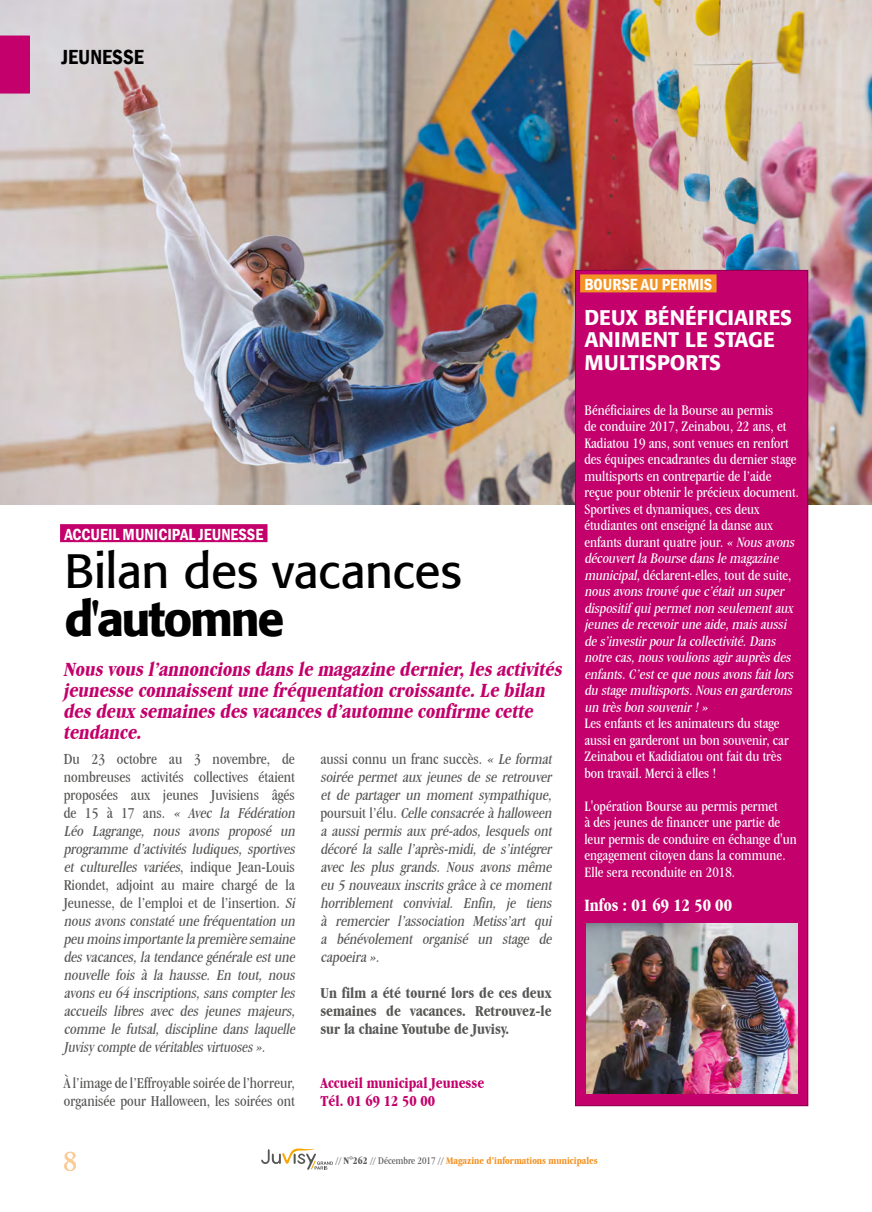
<style>
.page{position:relative;width:872px;height:1212px;background:#fff}
.page>*{position:absolute;margin:0;border:0;box-sizing:border-box;transform-origin:0 0}
.t1{font:48px "Formata";letter-spacing:-.01em;color:#000}
.t2{font:500 48px "Formata";letter-spacing:-.05em;color:#000}
.t3{font:condensed 30px "Garamond IT Cby BT";color:#fbcb97}
.t4{font:italic 700 condensed 21px/21px "Garamond IT Cby BT";color:#c3006b}
.t5{font:500 21px/22.5px "Formata";color:#fff}
.t6{font:600 condensed 21px "Franklin Gothic";color:#000}
.t7{font:700 condensed 18px "Garamond IT Cby BT";color:#fff}
.t8{font:600 condensed 16.5px "Franklin Gothic";color:#fff}
.t9{font:italic condensed 15.75px/18px "Garamond IT Cby BT";color:#575756}
.t10{font:700 condensed 15.75px/18px "Garamond IT Cby BT";color:#575756;text-align:justify}
.t11{font:condensed 15.75px/18px "Garamond IT Cby BT";color:#575756}
.t12{font:700 condensed 15.75px/18px "Garamond IT Cby BT";color:#c3006b}
.t13{font:condensed 15px/16.5px "Garamond IT Cby BT";color:#fff}
.t14{font:700 condensed 10.5px "Garamond IT Cby BT";color:#f39325}
.s1{font-style:normal}
.s2{font-style:italic}
.s3{color:#575756}
.s4{font-weight:400;color:#575756}
</style>
<div class="page">
<img style="left:0;top:0;width:872px;height:505px">
<svg style="left:261px;top:1148px;width:72px;height:22px"></svg>
<div style="left:0;top:36px;width:30px;height:58px;background:#c3006b"></div>
<div style="left:60px;top:524px;width:207px;height:18px;background:#c3006b"></div>
<div style="left:575px;top:270px;width:232px;height:836px;background:#c3006b"></div>
<div style="left:580px;top:274px;width:136px;height:18px;background:#f39325"></div>
<div style="left:575px;top:270px;width:233px;height:836px;border:1px solid #8d004c"></div>
<img style="left:586px;top:923px;width:211px;height:170px">
<h3 class="t6" style="left:61px;top:43px;width:84px">JEUNESSE</h3>
<p class="t8" style="left:64px;top:523px;width:200px">ACCUEIL MUNICIPAL JEUNESSE</p>
<h1 class="t1" style="left:64px;top:542px;width:399px">Bilan des vacances</h1>
<h1 class="t2" style="left:64px;top:590px;width:221px">d'automne</h1>
<h3 class="t4" style="left:63px;top:658px;width:504px">Nousvousl’annoncionsdansle magazine dernier,lesactivités jeunesse connaissentune fréquentation croissante.Le bilan desdeux semainesdesvacancesd’automne confirme cette tendance.</h3>
<p class="t9" style="left:64px;top:750px;width:236px"><span class="s1">Du 23 octobre au 3 novembre, de nombreuses activités collectives étaient proposées aux jeunes Juvisiens âgés d e 1 5 à 1 7 a n s .</span> « Avec la Fédération Léo Lagrange, nous avons proposé un programme d’activités ludiques, sp ortives et culturelles variées<span class="s1">, i n d i q u e J e a n - L o u i s Riondet, adjoint au maire chargé de la Jeunesse, de l’emploi et de l’insertion.</span> Si nous avons constaté une fréquentation un peu moinsimportante la première semaine desvacances,la tendance générale estune nouvelle fois à la hausse. En tout, nous avonseu 64 inscriptions,sanscompterles accueils libres avec des jeunes majeurs, comme le futsal, discip line dans laquelle Juvisy comptedevéritablesvirtuoses».</p>
<p class="t11" style="left:64px;top:1074px;width:233px">À l’image de l’Effroyable soirée de l’horreur, organisée pour Halloween, les soirées ont</p>
<p class="t9" style="left:320px;top:750px;width:236px;text-align:justify"><span class="s1">aussi connu un franc succès.</span> « Le format soirée permet aux jeunes de se retrouver et de p artager un moment symp athique, <span class="s1">p o u r s u i t l ’ é l u .</span> Celle consacrée à halloween a aussi permis aux pré-ados, lesquels ont décoré la salle l’après-midi, de s’intégrer avec les plus grands. Nous avons même eu 5 nouveauxinscritsgrâce à ce moment horriblement convivial. Enfin, je tiens à remercier l’association Metiss’art qui a bénévolement organisé un stage de capoeira ».</p>
<p class="t10" style="left:320px;top:984px;width:233px">Un film a été tourné lors de ces deux semaines de vacances. Retrouvez-le sur la chaine Youtube de Juvisy.</p>
<p class="t12" style="left:320px;top:1074px;width:165px">Accueil municipal Jeunesse<br>Tél. 01 69 12 50 00</p>
<p class="t8" style="left:584px;top:274px;width:129px">BOURSE AU PERMIS</p>
<h3 class="t5" style="left:584px;top:306px;width:209px">DEUX BÉNÉFICIAIRES<br>ANIMENT LE STAGE<br>MULTISPORTS</h3>
<p class="t13" style="left:584px;top:402px;width:216px">Bénéficiaires de la Bourse au permis<br>de conduire 2017, Zeinabou, 22 ans, et Kadiatou 19 ans, sont venues en renfort des équipes encadrantes du dernier stage multisports en contrepartie de l’aide reçue pour obtenir le précieux document.<br>Sportives et dynamiques, ces deux étudiantes ont enseigné la danse aux enfants durant quatre jour. <span class="s2">« Nousavons découvertla Bourse dansle magazine municipal,</span>déclarent-elles, tout de suite, <span class="s2">nousavonstrouvé que c’étaitun super dispositif quipermetnon seulementaux jeunesde recevoirune aide,maisaussi de s’investirp ourla collectivité.Dans notre cas,nousvoulionsagirauprèsdes enfants.C’estce que nousavonsfaitlors du stage multisports.Nousen garderons un trèsbon souvenir!»</span></p>
<p class="t13" style="left:584px;top:715px;width:206px">Les enfants et les animateurs du stage aussi en garderont un bon souvenir, car Zeinabou et Kadidiatou ont fait du très bon travail. Merci à elles !</p>
<p class="t13" style="left:584px;top:798px;width:214px">L'opération Bourse au permis permet<br>à des jeunes de financer une partie de leur permis de conduire en échange d'un engagement citoyen dans la commune.<br>Elle sera reconduite en 2018.</p>
<p class="t7" style="left:584px;top:895px;width:149px">Infos : 01 69 12 50 00</p>
<h2 class="t3" style="left:64px;top:1144px;width:14px">8</h2>
<p class="t14" style="left:335px;top:1155px;width:264px"><span class="s3">// N°262 //</span> <span class="s4">Décembre 2017</span> <span class="s3">//</span> Magazine d’informations municipales</p>
</div>
